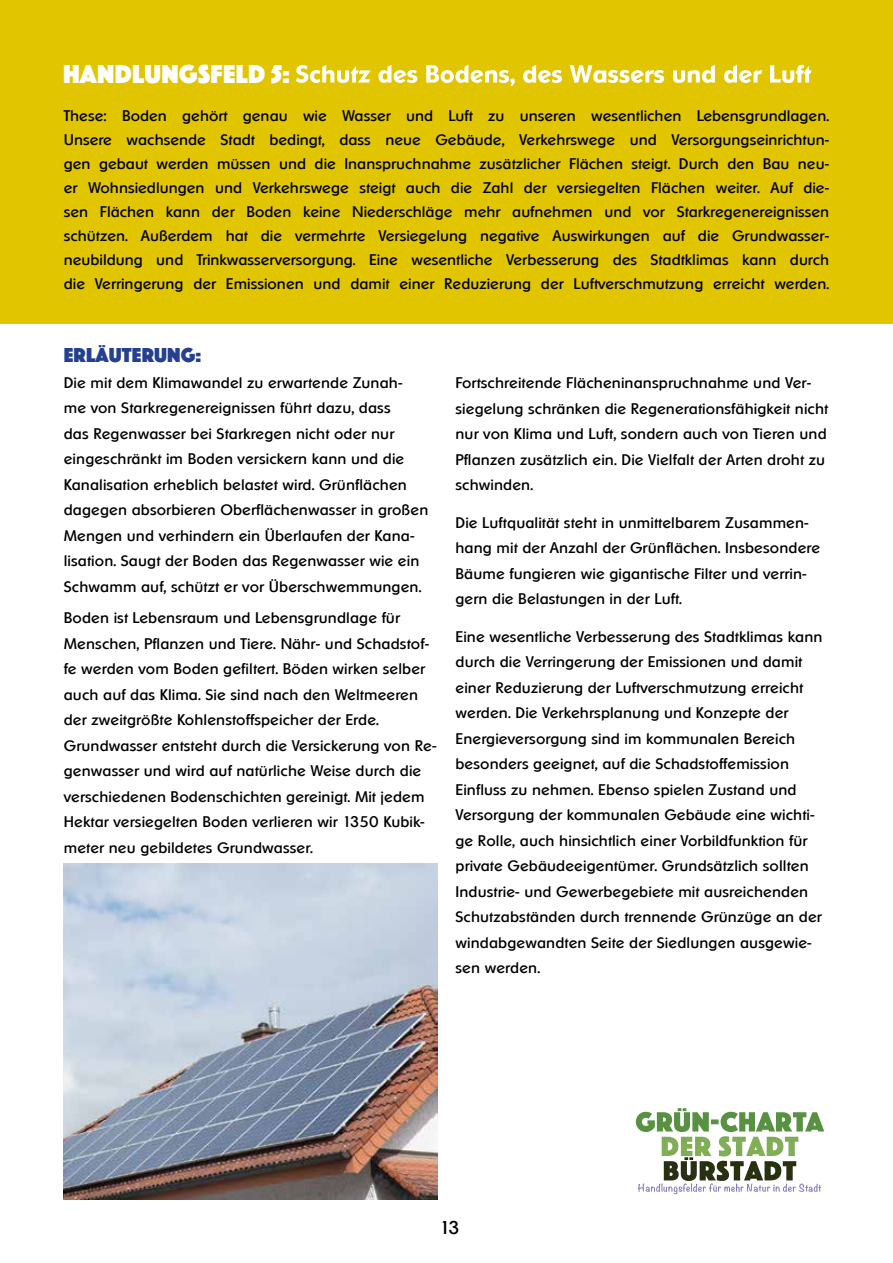
<style>
.page{position:relative;width:893px;height:1263px;background:#fff}
.page>*{position:absolute;margin:0;border:0;box-sizing:border-box;transform-origin:0 0}
.t1{font:27px "Phosphate Solid";letter-spacing:.01em;color:#fff}
.t2{font:21px "Phosphate Solid";letter-spacing:.01em;color:#25408f}
.t3{font:18px "Ornitons";color:#000}
.t4{font:15px/25.5px "Ornitons";letter-spacing:.01em;color:#000}
</style>
<div class="page">
<div style="left:0;top:0;width:893px;height:323px;background:#e1c500"></div>
<svg style="left:718px;top:1183px;width:101px;height:9px"></svg>
<img style="left:635px;top:1121px;width:83px;height:74px">
<img style="left:636px;top:1108px;width:188px;height:24px">
<svg style="left:296px;top:65px;width:516px;height:21px"></svg>
<img style="left:64px;top:863px;width:373px;height:336px">
<h1 class="t1" style="left:63px;top:54px;width:228px">HANDLUNGSFELD 5:</h1>
<p class="t4" style="left:64px;top:103px;width:767px;line-height:24px;text-align:justify">These: Boden gehört genau wie Wasser und Luft zu unseren wesentlichen Lebensgrundlagen.<br>Unsere wachsende Stadt bedingt, dass neue Gebäude, Verkehrswege und Versorgungseinrichtun&shy;gen gebaut werden müssen und die Inanspruchnahme zusätzlicher Flächen steigt. Durch den Bau neu&shy;er Wohnsiedlungen und Verkehrswege steigt auch die Zahl der versiegelten Flächen weiter. Auf die&shy;sen Flächen kann der Boden keine Niederschläge mehr aufnehmen und vor Starkregenereignissen schützen. Außerdem hat die vermehrte Versiegelung negative Auswirkungen auf die Grundwasser&shy;neubildung und Trinkwasserversorgung. Eine wesentliche Verbesserung des Stadtklimas kann durch die Verringerung der Emissionen und damit einer Reduzierung der Luftverschmutzung erreicht werden.</p>
<h2 class="t2" style="left:64px;top:340px;width:139px">ERLÄUTERUNG:</h2>
<p class="t4" style="left:64px;top:370px;width:366px">Die mit dem Klimawandel zu erwartende Zunah&shy;me von Starkregenereignissen führt dazu, dass<br>das Regenwasser bei Starkregen nicht oder nur eingeschränkt im Boden versickern kann und die Kanalisation erheblich belastet wird. Grünflächen dagegen absorbieren Oberflächenwasser in großen Mengen und verhindern ein Überlaufen der Kana&shy;lisation. Saugt der Boden das Regenwasser wie ein Schwamm auf, schützt er vor Überschwemmungen.</p>
<p class="t4" style="left:64px;top:605px;width:374px">Boden ist Lebensraum und Lebensgrundlage für Menschen, Pflanzen und Tiere. Nähr- und Schadstof&shy;fe werden vom Boden gefiltert. Böden wirken selber auch auf das Klima. Sie sind nach den Weltmeeren der zweitgrößte Kohlenstoffspeicher der Erde.<br>Grundwasser entsteht durch die Versickerung von Re&shy;genwasser und wird auf natürliche Weise durch die verschiedenen Bodenschichten gereinigt. Mit jedem Hektar versiegelten Boden verlieren wir 1350 Kubik&shy;meter neu gebildetes Grundwasser.</p>
<p class="t4" style="left:455px;top:370px;width:374px">Fortschreitende Flächeninanspruchnahme und Ver&shy;siegelung schränken die Regenerationsfähigkeit nicht nur von Klima und Luft, sondern auch von Tieren und Pflanzen zusätzlich ein. Die Vielfalt der Arten droht zu schwinden.</p>
<p class="t4" style="left:455px;top:510px;width:366px">Die Luftqualität steht in unmittelbarem Zusammen&shy;hang mit der Anzahl der Grünflächen. Insbesondere Bäume fungieren wie gigantische Filter und verrin&shy;gern die Belastungen in der Luft.</p>
<p class="t4" style="left:455px;top:624px;width:369px">Eine wesentliche Verbesserung des Stadtklimas kann durch die Verringerung der Emissionen und damit einer Reduzierung der Luftverschmutzung erreicht werden. Die Verkehrsplanung und Konzepte der Energieversorgung sind im kommunalen Bereich besonders geeignet, auf die Schadstoffemission Einfluss zu nehmen. Ebenso spielen Zustand und Versorgung der kommunalen Gebäude eine wichti&shy;ge Rolle, auch hinsichtlich einer Vorbildfunktion für private Gebäudeeigentümer. Grundsätzlich sollten Industrie- und Gewerbegebiete mit ausreichenden Schutzabständen durch trennende Grünzüge an der windabgewandten Seite der Siedlungen ausgewie&shy;sen werden.</p>
<p class="t3" style="left:439px;top:1216px;width:22px">13</p>
</div>
